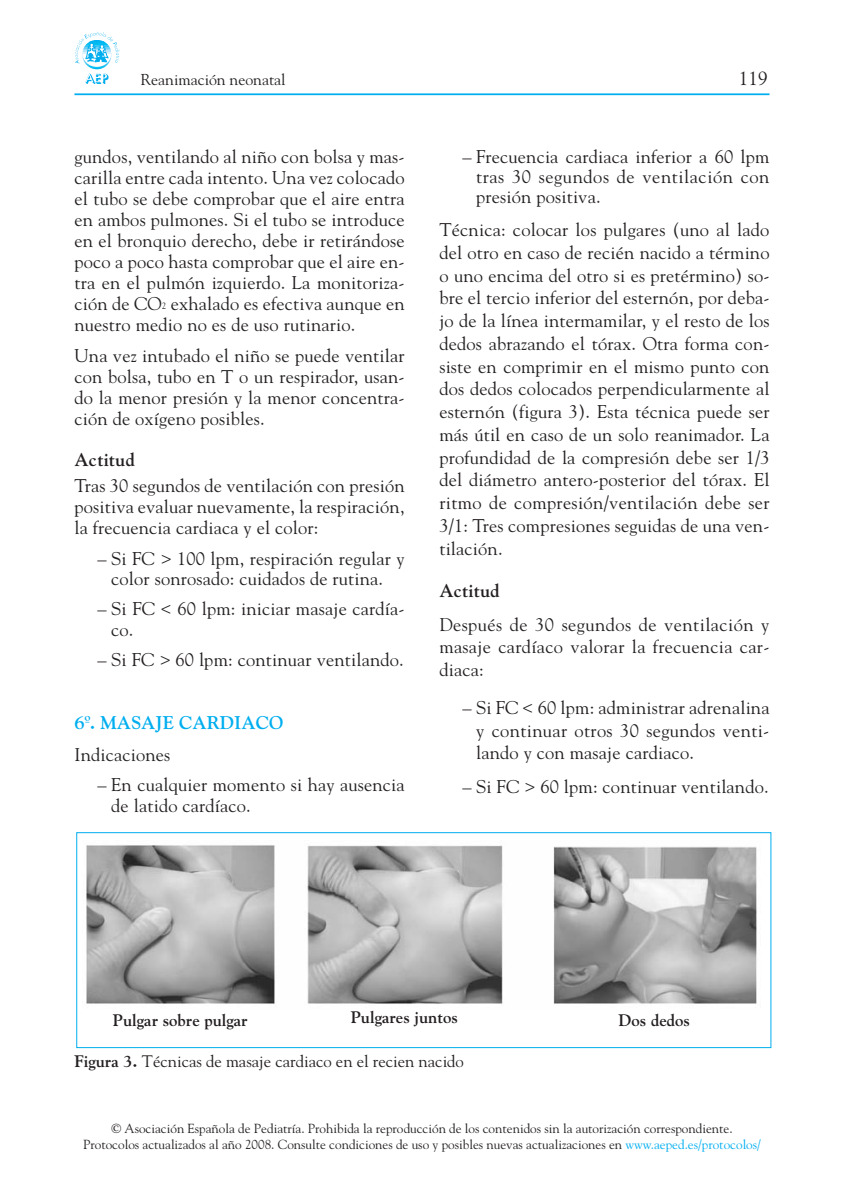
<style>
.page{position:relative;width:844px;height:1191px;background:#fff}
.page>*{position:absolute;margin:0;border:0;box-sizing:border-box;transform-origin:0 0}
.t1{font:19.25px "Goudy";color:#231f20}
.t2{font:18.38px/22.8px "Goudy";letter-spacing:.01em;color:#231f20}
.t3{font:700 18.38px/31.5px "Goudy";color:#00aeef}
.t4{font:16.62px "Goudy";color:#231f20}
.t5{font:700 16.62px "Goudy";color:#231f20}
.t6{font:15.75px "Goudy";color:#231f20}
.t7{font:13.12px/15.8px "Goudy";color:#231f20;text-align:center}
.s1{font-size:9.1px}
.s2{font-weight:700}
.s3{font-weight:400;color:#231f20}
.s4{color:#00aeef}
</style>
<div class="page">
<svg style="left:75px;top:32px;width:45px;height:52px"></svg>
<hr style="left:74px;top:93px;width:695px;height:2px;background:#00aeef">
<img style="left:86px;top:845px;width:671px;height:159px">
<div style="left:76px;top:832px;width:695px;height:216px;border:1px solid #00aeef"></div>
<p class="t6" style="left:141px;top:70px;width:146px">Reanimación neonatal</p>
<p class="t1" style="left:738px;top:67px;width:30px">119</p>
<p class="t2" style="left:74px;top:146px;width:331px;line-height:21px;text-align:justify">gundos, ventilando al niño con bolsa y mas&shy;carilla entre cada intento. Una vez colocado el tubo se debe comprobar que el aire entra en ambos pulmones. Si el tubo se introduce en el bronquio derecho, debe ir retirándose poco a poco hasta comprobar que el aire en&shy;tra en el pulmón izquierdo. La monitoriza&shy;ción de CO<span class="s1">2</span> exhalado es efectiva aunque en nuestro medio no es de uso rutinario.</p>
<p class="t2" style="left:74px;top:345px;width:331px;line-height:21px;text-align:justify">Una vez intubado el niño se puede ventilar con bolsa, tubo en T o un respirador, usan&shy;do la menor presión y la menor concentra&shy;ción de oxígeno posibles.</p>
<p class="t2" style="left:74px;top:447px;width:331px;line-height:25.9px"><span class="s2">Actitud<br></span>Tras 30 segundos de ventilación con presión</p>
<p class="t2" style="left:74px;top:496px;width:331px;line-height:21px">positiva evaluar nuevamente, la respiración, la frecuencia cardiaca y el color:</p>
<p class="t2" style="left:97px;top:548px;width:308px;line-height:20.1px;text-align:center">– Si FC &gt; 100 lpm, respiración regular y color sonrosado: cuidados de rutina.</p>
<p class="t2" style="left:111px;top:599px;width:295px;line-height:20.1px;text-indent:-14px">– Si FC &lt; 60 lpm: iniciar masaje cardía&shy;co.</p>
<p class="t2" style="left:97px;top:648px;width:308px">– Si FC &gt; 60 lpm: continuar ventilando.</p>
<p class="t3" style="left:74px;top:707px;width:210px">6º. MASAJE CARDIACO<br><span class="s3">Indicaciones</span></p>
<p class="t2" style="left:111px;top:775px;width:295px;line-height:20.1px;text-indent:-14px">– En cualquier momento si hay ausencia de latido cardíaco.</p>
<p class="t2" style="left:476px;top:146px;width:295px;line-height:20.1px;text-align:justify;text-indent:-14px">– Frecuencia cardiaca inferior a 60 lpm tras 30 segundos de ventilación con presión positiva.</p>
<p class="t2" style="left:439px;top:218px;width:331px;text-align:justify">Técnica: colocar los pulgares (uno al lado del otro en caso de recién nacido a término o uno encima del otro si es pretérmino) so&shy;bre el tercio inferior del esternón, por deba&shy;jo de la línea intermamilar, y el resto de los dedos abrazando el tórax. Otra forma con&shy;siste en comprimir en el mismo punto con dos dedos colocados perpendicularmente al esternón (figura 3). Esta técnica puede ser más útil en caso de un solo reanimador. La profundidad de la compresión debe ser 1/3 del diámetro antero-posterior del tórax. El ritmo de compresión/ventilación debe ser 3/1: Tres compresiones seguidas de una ven&shy;tilación.</p>
<p class="t2" style="left:439px;top:574px;width:331px;line-height:33.2px"><span class="s2">Actitud<br></span>Después de 30 segundos de ventilación y</p>
<p class="t2" style="left:439px;top:635px;width:331px">masaje cardíaco valorar la frecuencia car&shy;diaca:</p>
<p class="t2" style="left:476px;top:696px;width:295px;text-align:justify;text-indent:-14px">– Si FC &lt; 60 lpm: administrar adrenalina y continuar otros 30 segundos venti&shy;lando y con masaje cardiaco.</p>
<p class="t2" style="left:462px;top:775px;width:308px">– Si FC &gt; 60 lpm: continuar ventilando.</p>
<p class="t5" style="left:113px;top:1010px;width:136px">Pulgar sobre pulgar</p>
<p class="t5" style="left:350px;top:1007px;width:109px">Pulgares juntos</p>
<p class="t5" style="left:618px;top:1010px;width:73px">Dos dedos</p>
<p class="t4" style="left:74px;top:1051px;width:391px"><span class="s2">Figura 3.</span> Técnicas de masaje cardiaco en el recien nacido</p>
<p class="t7" style="left:83px;top:1120px;width:679px">© Asociación Española de Pediatría. Prohibida la reproducción de los contenidos sin la autorización correspondiente.<br>Protocolos actualizados al año 2008. Consulte condiciones de uso y posibles nuevas actualizaciones en <span class="s4">www.aeped.es/protocolos/</span></p>
</div>
